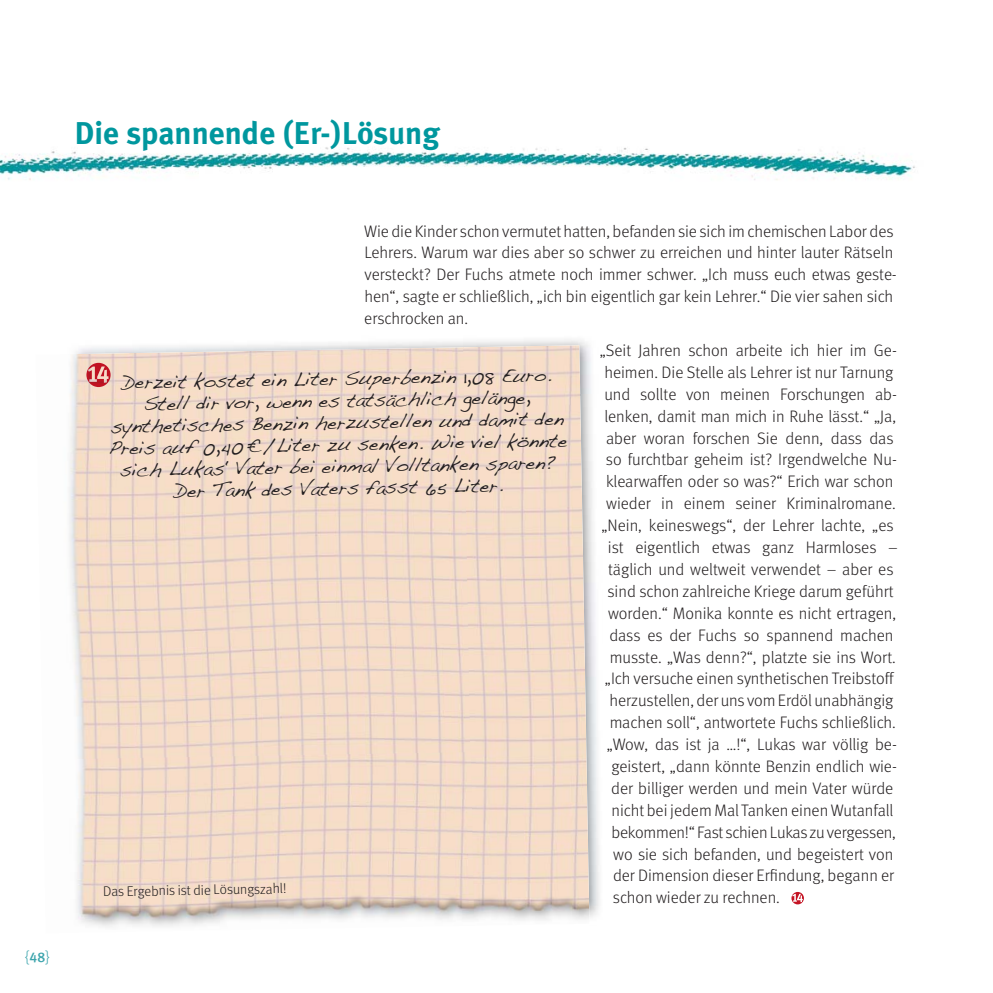
<style>
.page{position:relative;width:993px;height:993px;background:#fff}
.page>*{position:absolute;margin:0;border:0;box-sizing:border-box;transform-origin:0 0}
.t1{font:700 31.5px "Meta Plus";color:#00979e}
.t2{font:19.25px/21.9px "Handwriting Dakota";color:#231f20;text-align:center}
.t3{font:300 16.62px/21.9px "Meta";color:#231f20}
.t4{font:300 15.75px "Meta";color:#3da5ad}
.t5{font:300 14px "Meta";color:#231f20}
.s1{font-family:"Meta Medium CELF";font-weight:400;font-size:14px}
</style>
<div class="page">
<svg style="left:791px;top:891px;width:12px;height:13px"></svg>
<img style="left:589px;top:394px;width:11px;height:523px">
<img style="left:68px;top:346px;width:395px;height:405px">
<img style="left:463px;top:345px;width:126px;height:575px">
<img style="left:77px;top:751px;width:397px;height:176px">
<img style="left:86px;top:363px;width:25px;height:24px">
<img style="left:0;top:147px;width:915px;height:33px">
<h1 class="t1" style="left:74px;top:118px;width:366px">Die spannende (Er-)Lösung</h1>
<p class="t4" style="left:25px;top:950px;width:27px">{<span class="s1">48</span>}</p>
<p class="t3" style="left:364px;top:222px;width:534px">Wie die Kinder schon vermutet hatten, befanden sie sich im chemischen Labor des Lehrers. Warum war dies aber so schwer zu erreichen und hinter lauter Rätseln versteckt? Der Fuchs atmete noch immer schwer. „Ich muss euch etwas geste&shy;hen“, sagte er schließlich, „ich bin eigentlich gar kein Lehrer.“ Die vier sahen sich erschrocken an.</p>
<p class="t3" style="left:599px;top:341px;width:298px">„Seit Jahren schon arbeite ich hier im Ge-</p>
<p class="t3" style="left:604px;top:363px;width:290px">heimen. Die Stelle als Lehrer ist nur Tarnung</p>
<p class="t3" style="left:604px;top:385px;width:294px">und sollte von meinen Forschungen ab-</p>
<p class="t3" style="left:604px;top:407px;width:293px">lenken, damit man mich in Ruhe lässt.“ „Ja,</p>
<p class="t3" style="left:606px;top:428px;width:289px">aber woran forschen Sie denn, dass das</p>
<p class="t3" style="left:605px;top:450px;width:292px">so furchtbar geheim ist? Irgendwelche Nu-</p>
<p class="t3" style="left:606px;top:472px;width:288px">klearwaffen oder so was?“ Erich war schon</p>
<p class="t3" style="left:606px;top:494px;width:291px">wieder in einem seiner Kriminalromane.</p>
<p class="t3" style="left:601px;top:516px;width:293px">„Nein, keineswegs“, der Lehrer lachte, „es</p>
<p class="t3" style="left:607px;top:538px;width:291px">ist eigentlich etwas ganz Harmloses –</p>
<p class="t3" style="left:608px;top:560px;width:287px">täglich und weltweit verwendet – aber es</p>
<p class="t3" style="left:607px;top:582px;width:287px">sind schon zahlreiche Kriege darum geführt</p>
<p class="t3" style="left:607px;top:603px;width:289px">worden.“ Monika konnte es nicht ertragen,</p>
<p class="t3" style="left:609px;top:625px;width:285px">dass es der Fuchs so spannend machen</p>
<p class="t3" style="left:609px;top:647px;width:288px">musste. „Was denn?“, platzte sie ins Wort.</p>
<p class="t3" style="left:604px;top:669px;width:290px">„Ich versuche einen synthetischen Treibstoff</p>
<p class="t3" style="left:609px;top:691px;width:285px">herzustellen, der uns vom Erdöl unabhängig</p>
<p class="t3" style="left:609px;top:713px;width:288px">machen soll“, antwortete Fuchs schließlich.</p>
<p class="t3" style="left:606px;top:735px;width:292px">„Wow, das ist ja …!“, Lukas war völlig be-</p>
<p class="t3" style="left:611px;top:757px;width:287px">geistert, „dann könnte Benzin endlich wie-</p>
<p class="t3" style="left:611px;top:778px;width:283px">der billiger werden und mein Vater würde</p>
<p class="t3" style="left:611px;top:800px;width:283px">nicht bei jedem Mal Tanken einen Wutanfall</p>
<p class="t3" style="left:611px;top:822px;width:286px">bekommen!“ Fast schien Lukas zu vergessen,</p>
<p class="t3" style="left:613px;top:844px;width:281px">wo sie sich befanden, und begeistert von</p>
<p class="t3" style="left:612px;top:866px;width:282px">der Dimension dieser Erfindung, begann er</p>
<p class="t3" style="left:612px;top:888px;width:168px">schon wieder zu rechnen.</p>
<p class="t2" style="left:107px;top:371px;width:460px;rotate:-1deg">Derzeit kostet ein Liter Superbenzin 1,08 Euro.<br>Stell dir vor, wenn es tatsächlich gelänge, synthetisches Benzin herzustellen und damit den Preis auf 0,40 €/Liter zu senken. Wie viel könnte sich Lukasʽ Vater bei einmal Volltanken sparen?<br>Der Tank des Vaters fasst 65 Liter.</p>
<p class="t5" style="left:103px;top:886px;width:185px;rotate:-1deg">Das Ergebnis ist die Lösungszahl!</p>
</div>
